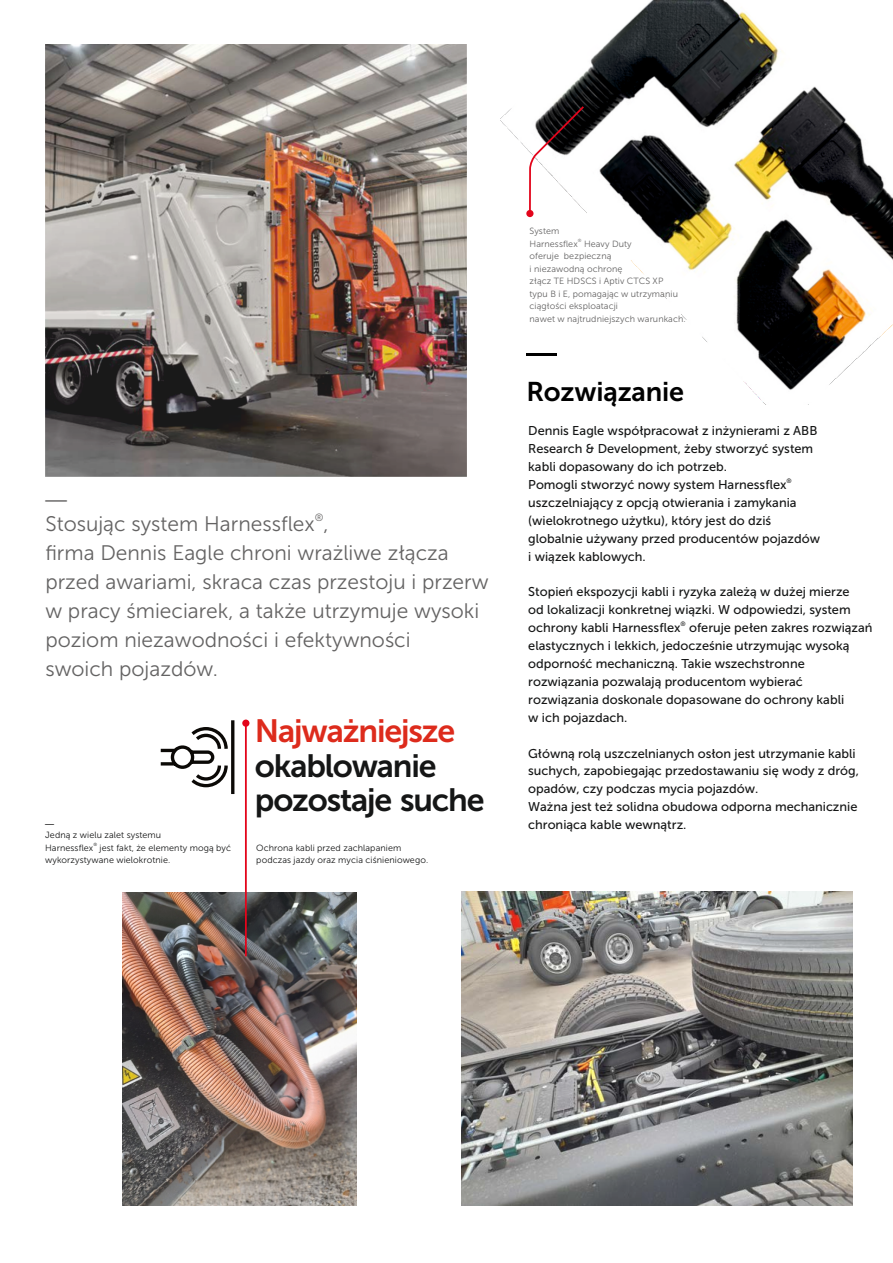
<style>
.page{position:relative;width:893px;height:1263px;background:#fff}
.page>*{position:absolute;margin:0;border:0;box-sizing:border-box;transform-origin:0 0}
.t1{font:32.1px/34.7px "Museo Sans 700";letter-spacing:-.035em;color:#151616}
.t2{font:32.1px "Museo Sans 700";letter-spacing:-.035em;color:#dd2b1c}
.t3{font:27px "Museo Sans 700";letter-spacing:-.005em;color:#000}
.t4{font:700 27px "Arial";color:#000;scale:2 1}
.t5{font:21px/29px "Museo Sans 300";color:#646363}
.t6{font:19.5px "Arial";color:#646363;scale:2 1}
.t7{font:12.75px/17.9px "Museo Sans 500";color:#151616}
.t8{font:10.5px "Museo Sans 300";color:#646363}
.t9{font:9px/12.5px "Museo Sans 300";letter-spacing:.01em;color:#646363}
.t10{font:9px/12.5px "Museo Sans 300";letter-spacing:.01em;color:#151616}
.t11{font:9px "Arial";color:#000}
.t12{font:6.3px "Museo Sans 500";color:#151616}
.t13{font:4.5px "Museo Sans 300";color:#646363}
.t14{font:4.5px "Museo Sans 300";color:#151616}
</style>
<div class="page">
<img style="left:501px;top:0;width:392px;height:405px">
<img style="left:45px;top:45px;width:422px;height:432px">
<img style="left:462px;top:891px;width:391px;height:314px">
<svg style="left:528px;top:104px;width:58px;height:111px"></svg>
<div style="left:526px;top:210px;width:7px;height:7px;background:#e3051b;border-radius:50%"></div>
<img style="left:122px;top:892px;width:235px;height:313px">
<hr style="left:245px;top:723px;width:2px;height:233px;background:#e3051b">
<div style="left:242px;top:719px;width:7px;height:8px;background:#e3051b;border-radius:50%"></div>
<svg style="left:160px;top:720px;width:75px;height:74px"></svg>
<h3 class="t6" style="left:45px;top:492px;width:12px">–</h3>
<p class="t8" style="left:315px;top:513px;width:10px">®</p>
<h3 class="t5" style="left:45px;top:511px;width:445px">Stosując system Harnessflex ,<br>firma Dennis Eagle chroni wrażliwe złącza przed awariami, skraca czas przestoju i przerw w pracy śmieciarek, a także utrzymuje wysoki poziom niezawodności i efektywności<br>swoich pojazdów.</h3>
<h1 class="t2" style="left:255px;top:718px;width:202px">Najważniejsze</h1>
<h1 class="t1" style="left:255px;top:751px;width:231px">okablowanie pozostaje suche</h1>
<p class="t11" style="left:45px;top:820px;width:10px">—</p>
<p class="t10" style="left:45px;top:830px;width:118px">Jedną z wielu zalet systemu</p>
<p class="t14" style="left:93px;top:843px;width:5px">®</p>
<p class="t10" style="left:45px;top:842px;width:187px">Harnessflex jest fakt, że elementy mogą być wykorzystywane wielokrotnie.</p>
<p class="t10" style="left:256px;top:842px;width:173px">Ochrona kabli przed zachlapaniem podczas jazdy oraz mycia ciśnieniowego.</p>
<p class="t9" style="left:530px;top:226px;width:31px">System</p>
<p class="t13" style="left:578px;top:239px;width:5px">®</p>
<p class="t9" style="left:529px;top:238px;width:158px">Harnessflex Heavy Duty<br>oferuje bezpieczną<br>i niezawodną ochronę<br>złącz TE HDSCS i Aptiv CTCS XP<br>typu B i E, pomagając w utrzymaniu ciągłości eksploatacji<br>nawet w najtrudniejszych warunkach.</p>
<h2 class="t4" style="left:527px;top:342px;width:17px">–</h2>
<h2 class="t3" style="left:526px;top:380px;width:159px">Rozwiązanie</h2>
<p class="t7" style="left:528px;top:423px;width:291px">Dennis Eagle współpracował z inżynierami z ABB<br>Research &amp; Development, żeby stworzyć system kabli dopasowany do ich potrzeb.</p>
<p class="t12" style="left:787px;top:478px;width:7px">®</p>
<p class="t7" style="left:528px;top:477px;width:293px">Pomogli stworzyć nowy system Harnessflex uszczelniający z opcją otwierania i zamykania (wielokrotnego użytku), który jest do dziś globalnie używany przed producentów pojazdów i wiązek kablowych.</p>
<p class="t7" style="left:528px;top:584px;width:324px">Stopień ekspozycji kabli i ryzyka zależą w dużej mierze od lokalizacji konkretnej wiązki. W odpowiedzi, system</p>
<p class="t12" style="left:680px;top:621px;width:7px">®</p>
<p class="t7" style="left:528px;top:620px;width:346px">ochrony kabli Harnessflex oferuje pełen zakres rozwiązań elastycznych i lekkich, jedocześnie utrzymując wysoką odporność mechaniczną. Takie wszechstronne rozwiązania pozwalają producentom wybierać rozwiązania doskonale dopasowane do ochrony kabli<br>w ich pojazdach.</p>
<p class="t7" style="left:528px;top:745px;width:332px">Główną rolą uszczelnianych osłon jest utrzymanie kabli suchych, zapobiegając przedostawaniu się wody z dróg, opadów, czy podczas mycia pojazdów.<br>Ważna jest też solidna obudowa odporna mechanicznie chroniąca kable wewnątrz.</p>
</div>
